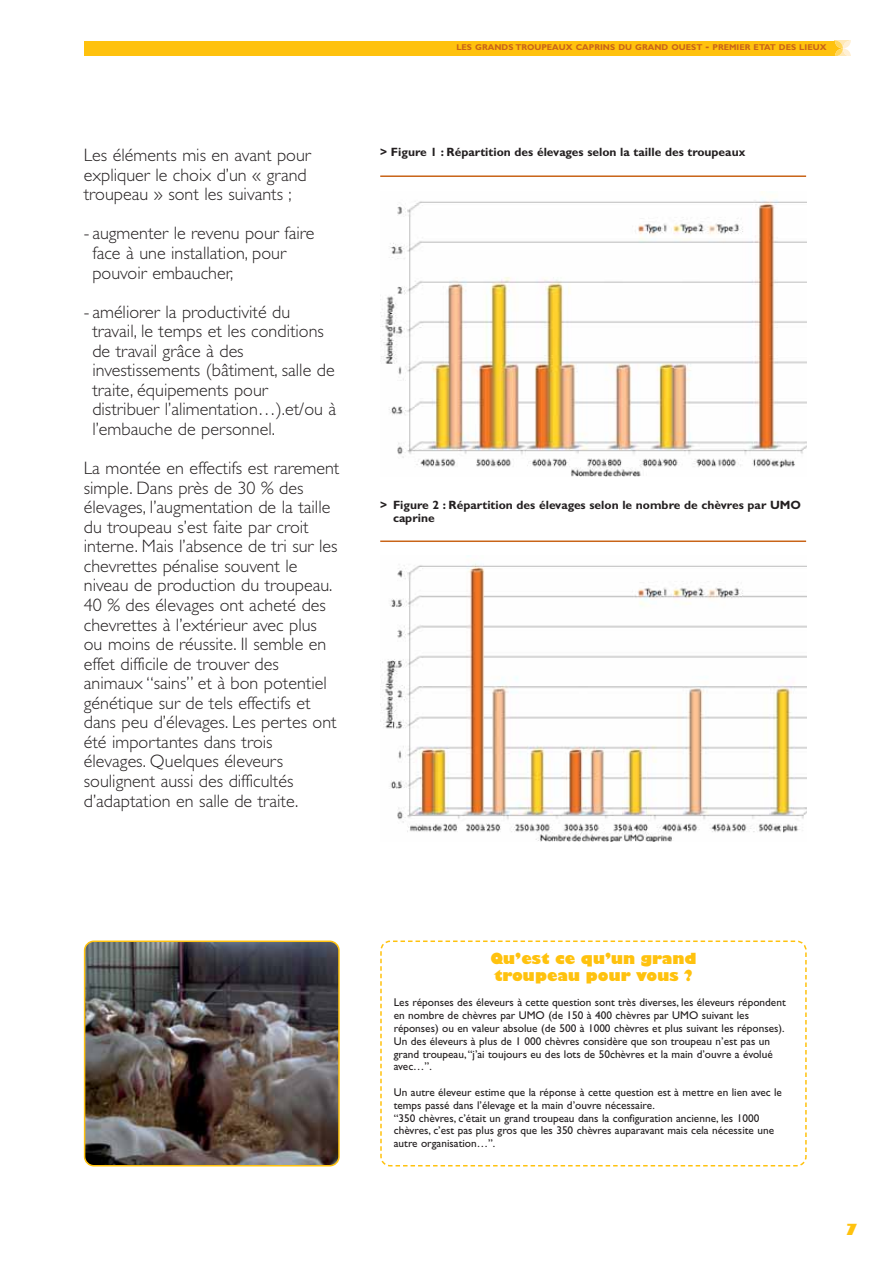
<style>
.page{position:relative;width:893px;height:1263px;background:#fff}
.page>*{position:absolute;margin:0;border:0;box-sizing:border-box;transform-origin:0 0}
.t1{font:300 18px/19.5px "Gill Sans Std";color:#231f20}
.t2{font:800 15px/16.5px "Gill Sans Std";color:#ffc20e}
.t3{font:700 12px/13.5px "Gill Sans Std";color:#231f20}
.t4{font:11.25px/12.8px "Gill Sans Std";color:#231f20}
.t5{font:700 8.4px "Gill Sans Std";color:#c96419}
.s1{font-size:11.25px}
</style>
<div class="page">
<div style="left:84px;top:41px;width:750px;height:15px;background:#ffc20e"></div>
<svg style="left:834px;top:41px;width:17px;height:15px"></svg>
<hr style="left:380px;top:175px;width:426px;height:2px;background:#c96418">
<img style="left:380px;top:563px;width:427px;height:278px">
<hr style="left:380px;top:541px;width:426px;height:1px;background:#c96418">
<img style="left:380px;top:191px;width:427px;height:286px">
<img style="left:84px;top:941px;width:256px;height:226px">
<svg style="left:380px;top:940px;width:427px;height:227px"></svg>
<svg style="left:386px;top:1164px;width:8px;height:3px"></svg>
<p class="t1" style="left:84px;top:147px;width:229px">Les éléments mis en avant pour expliquer le choix d’un « grand troupeau » sont les suivants ;</p>
<p class="t1" style="left:92px;top:225px;width:224px;text-indent:-9px">- augmenter le revenu pour faire face à une installation, pour pouvoir embaucher,</p>
<p class="t1" style="left:92px;top:304px;width:245px;text-indent:-9px">- améliorer la productivité du travail, le temps et les conditions de travail grâce à des investissements (bâtiment, salle de traite, équipements pour distribuer l’alimentation…).et/ou à l’embauche de personnel.</p>
<p class="t1" style="left:84px;top:460px;width:257px">La montée en effectifs est rarement simple. Dans près de 30 % des élevages, l’augmentation de la taille du troupeau s’est faite par croit interne. Mais l’absence de tri sur les chevrettes pénalise souvent le niveau de production du troupeau.<br>40 % des élevages ont acheté des chevrettes à l’extérieur avec plus ou moins de réussite. Il semble en effet difficile de trouver des animaux “sains” et à bon potentiel génétique sur de tels effectifs et dans peu d’élevages. Les pertes ont été importantes dans trois<br>élevages. Quelques éleveurs soulignent aussi des difficultés d’adaptation en salle de traite.</p>
<p class="t5" style="left:456px;top:44px;width:372px">LES GRANDS TROUPEAUX CAPRINS DU GRAND OUEST <span class="s1">-</span> PREMIER ETAT DES LIEUX</p>
<p class="t3" style="left:380px;top:146px;width:367px">&gt; Figure 1 : Répartition des élevages selon la taille des troupeaux</p>
<p class="t3" style="left:393px;top:499px;width:410px;text-indent:-13px">&gt; Figure 2 : Répartition des élevages selon le nombre de chèvres par UMO caprine</p>
<p class="t2" style="left:490px;top:952px;width:208px">Qu’est ce qu’un grand troupeau pour vous ?</p>
<p class="t4" style="left:394px;top:997px;width:393px">Les réponses des éleveurs à cette question sont très diverses, les éleveurs répondent en nombre de chèvres par UMO (de 150 à 400 chèvres par UMO suivant les réponses) ou en valeur absolue (de 500 à 1000 chèvres et plus suivant les réponses).<br>Un des éleveurs à plus de 1 000 chèvres considère que son troupeau n’est pas un grand troupeau,“j’ai toujours eu des lots de 50chèvres et la main d’ouvre a évolué avec…”.</p>
<p class="t4" style="left:394px;top:1087px;width:390px">Un autre éleveur estime que la réponse à cette question est à mettre en lien avec le temps passé dans l’élevage et la main d’ouvre nécessaire.<br>“350 chèvres, c’était un grand troupeau dans la configuration ancienne, les 1000 chèvres, c’est pas plus gros que les 350 chèvres auparavant mais cela nécessite une autre organisation…”.</p>
<p class="t2" style="left:845px;top:1223px;width:14px">7</p>
</div>
